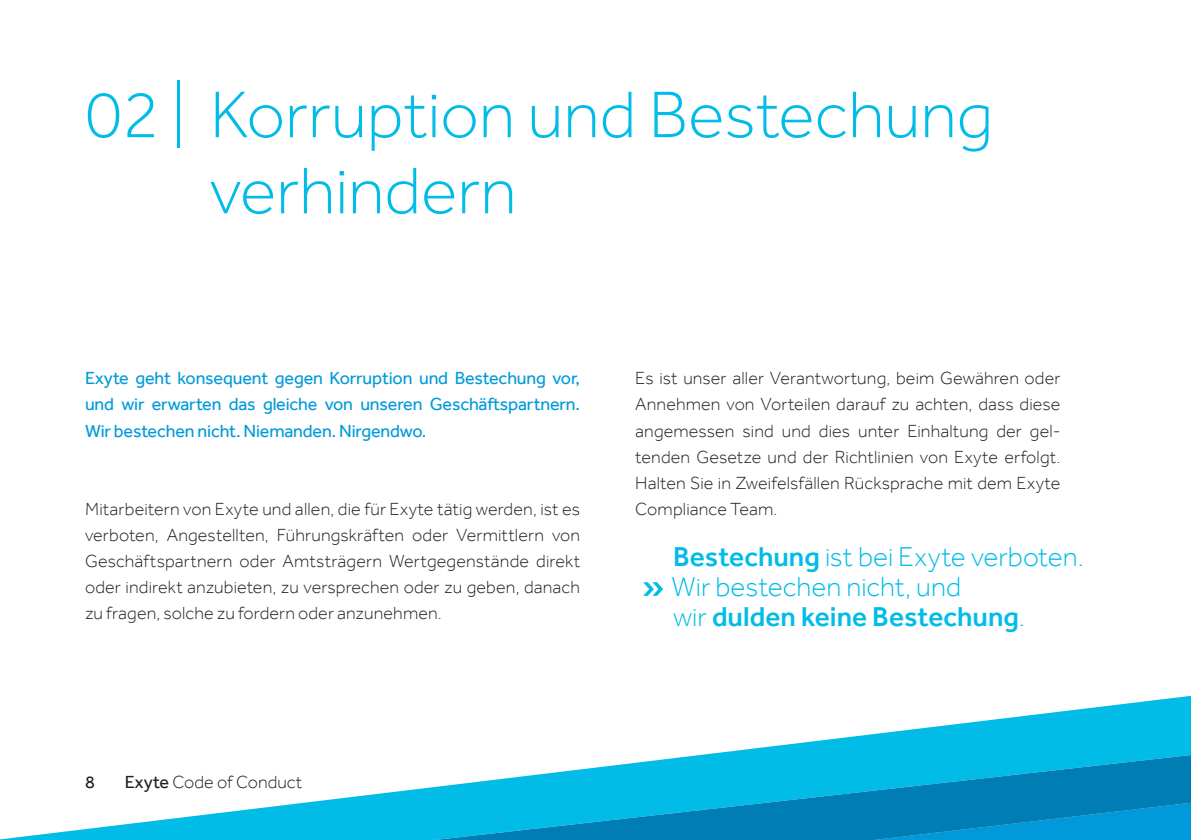
<style>
.page{position:relative;width:1191px;height:840px;background:#fff}
.page>*{position:absolute;margin:0;border:0;box-sizing:border-box;transform-origin:0 0}
.t1{font:300 68px/76px "Effra";color:#02bce8}
.t2{font:300 28px/30px "Effra";color:#02bce8}
.t3{font:300 18px/26px "Effra";letter-spacing:.005em;color:#231f20;text-align:justify}
.t4{font:18px/26px "Effra";letter-spacing:-.01em;color:#009ada;text-align:justify}
.t5{font:18px "Effra";color:#231f20}
.s1{font-weight:500}
.s2{font-weight:400}
</style>
<div class="page">
<svg style="left:4px;top:582px;width:1187px;height:257px"></svg>
<svg style="left:434px;top:754px;width:191px;height:85px;fill:#02bce8"></svg>
<svg style="left:625px;top:704px;width:566px;height:135px"></svg>
<h1 class="t1" style="left:210px;top:76px;width:784px;text-indent:-125px">02 | Korruption und Bestechung verhindern</h1>
<p class="t4" style="left:85px;top:365px;width:496px">Exyte geht konsequent gegen Korruption und Bestechung vor, und wir erwarten das gleiche von unseren Geschäftspartnern.<br>Wir bestechen nicht. Niemanden. Nirgendwo.</p>
<p class="t3" style="left:85px;top:495px;width:496px">Mitarbeitern von Exyte und allen, die für Exyte tätig werden, ist es verboten, Angestellten, Führungskräften oder Vermittlern von Geschäftspartnern oder Amtsträgern Wertgegenstände direkt oder indirekt anzubieten, zu versprechen oder zu geben, danach zu fragen, solche zu fordern oder anzunehmen.</p>
<p class="t3" style="left:635px;top:365px;width:427px">Es ist unser aller Verantwortung, beim Gewähren oder Annehmen von Vorteilen darauf zu achten, dass diese angemessen sind und dies unter Einhaltung der gel&shy;tenden Gesetze und der Richtlinien von Exyte erfolgt.<br>Halten Sie in Zweifelsfällen Rücksprache mit dem Exyte Compliance Team.</p>
<h2 class="t2" style="left:671px;top:541px;width:414px"><span class="s1">Bestechung</span> ist bei Exyte verboten.<br>Wir bestechen nicht, und<br>wir <span class="s1">dulden keine Bestechung</span>.</h2>
<p class="t5" style="left:85px;top:771px;width:11px">8</p>
<p class="t3" style="left:125px;top:768px;width:179px"><span class="s2">Exyte</span> Code of Conduct</p>
</div>
